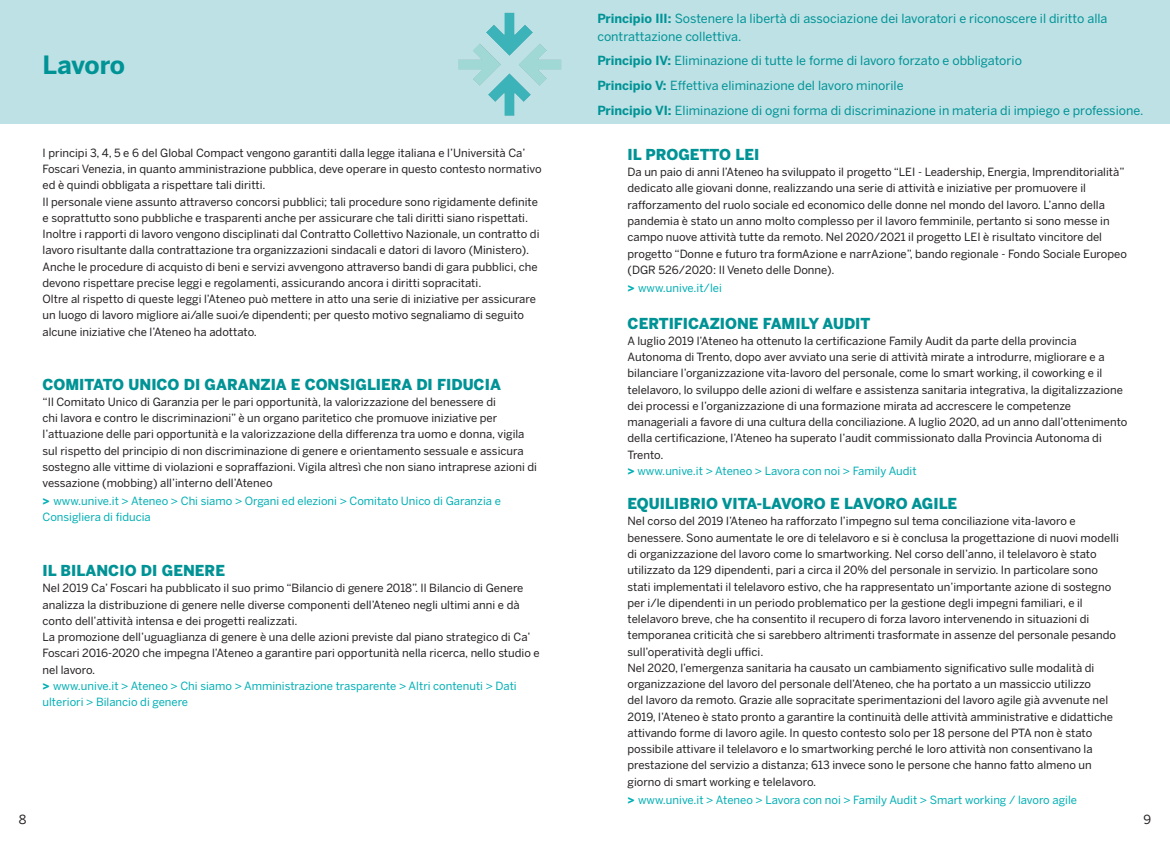
<style>
.page{position:relative;width:1170px;height:851px;background:#fff}
.page>*{position:absolute;margin:0;border:0;box-sizing:border-box;transform-origin:0 0}
.t1{font:700 25px "Benton Sans";letter-spacing:-.01em;color:#009396}
.t2{font:900 15px "Benton Sans";color:#009396}
.t3{font:12.5px/24.6px "Benton Sans";color:#009396}
.t4{font:12.5px "Benton Sans";color:#231f20}
.t5{font:11.25px/16.2px "Benton Sans";color:#231f20}
.t6{font:11.25px/16.2px "Benton Sans";color:#00afb4}
.s1{font-weight:900}
.s2{font-weight:900;color:#00afb4}
.s3{color:#00afb4}
.s4{font-weight:700}
</style>
<div class="page">
<div style="left:0;top:0;width:1169px;height:123px;background:#bde1e5"></div>
<img style="left:458px;top:12px;width:103px;height:104px">
<h1 class="t1" style="left:43px;top:50px;width:84px">Lavoro</h1>
<p class="t5" style="left:43px;top:144px;width:500px">I principi 3, 4, 5 e 6 del Global Compact vengono garantiti dalla legge italiana e l’Università Ca’ Foscari Venezia, in quanto amministrazione pubblica, deve operare in questo contesto normativo ed è quindi obbligata a rispettare tali diritti.<br>Il personale viene assunto attraverso concorsi pubblici; tali procedure sono rigidamente definite e soprattutto sono pubbliche e trasparenti anche per assicurare che tali diritti siano rispettati.<br>Inoltre i rapporti di lavoro vengono disciplinati dal Contratto Collettivo Nazionale, un contratto di lavoro risultante dalla contrattazione tra organizzazioni sindacali e datori di lavoro (Ministero).<br>Anche le procedure di acquisto di beni e servizi avvengono attraverso bandi di gara pubblici, che devono rispettare precise leggi e regolamenti, assicurando ancora i diritti sopracitati.<br>Oltre al rispetto di queste leggi l’Ateneo può mettere in atto una serie di iniziative per assicurare un luogo di lavoro migliore ai/alle suoi/e dipendenti; per questo motivo segnaliamo di seguito alcune iniziative che l’Ateneo ha adottato.</p>
<h2 class="t2" style="left:43px;top:375px;width:460px">COMITATO UNICO DI GARANZIA E CONSIGLIERA DI FIDUCIA</h2>
<p class="t5" style="left:43px;top:393px;width:496px">“Il Comitato Unico di Garanzia per le pari opportunità, la valorizzazione del benessere di<br>chi lavora e contro le discriminazioni” è un organo paritetico che promuove iniziative per l’attuazione delle pari opportunità e la valorizzazione della differenza tra uomo e donna, vigila sul rispetto del principio di non discriminazione di genere e orientamento sessuale e assicura sostegno alle vittime di violazioni e sopraffazioni. Vigila altresì che non siano intraprese azioni di vessazione (mobbing) all’interno dell’Ateneo</p>
<p class="t6" style="left:43px;top:492px;width:460px"><span class="s1">&gt;</span> www.unive.it &gt; Ateneo &gt; Chi siamo &gt; Organi ed elezioni &gt; Comitato Unico di Garanzia e<br>Consigliera di fiducia</p>
<h2 class="t2" style="left:43px;top:561px;width:184px">IL BILANCIO DI GENERE</h2>
<p class="t5" style="left:43px;top:580px;width:498px">Nel 2019 Ca’ Foscari ha pubblicato il suo primo “Bilancio di genere 2018”. Il Bilancio di Genere analizza la distribuzione di genere nelle diverse componenti dell’Ateneo negli ultimi anni e dà conto dell’attività intensa e dei progetti realizzati.<br>La promozione dell’uguaglianza di genere è una delle azioni previste dal piano strategico di Ca’ Foscari 2016-2020 che impegna l’Ateneo a garantire pari opportunità nella ricerca, nello studio e nel lavoro.<br><span class="s2">&gt;</span> <span class="s3">www.unive.it &gt; Ateneo &gt; Chi siamo &gt; Amministrazione trasparente &gt; Altri contenuti &gt; Dati ulteriori &gt; Bilancio di genere</span></p>
<p class="t3" style="left:597px;top:10px;width:511px;line-height:17.5px"><span class="s4">Principio III:</span> Sostenere la libertà di associazione dei lavoratori e riconoscere il diritto alla contrattazione collettiva.</p>
<p class="t3" style="left:597px;top:48px;width:547px"><span class="s4">Principio IV:</span> Eliminazione di tutte le forme di lavoro forzato e obbligatorio<br><span class="s4">Principio V:</span> Effettiva eliminazione del lavoro minorile<br><span class="s4">Principio VI:</span> Eliminazione di ogni forma di discriminazione in materia di impiego e professione.</p>
<h2 class="t2" style="left:627px;top:145px;width:133px">IL PROGETTO LEI</h2>
<p class="t5" style="left:627px;top:164px;width:501px">Da un paio di anni l’Ateneo ha sviluppato il progetto “LEI - Leadership, Energia, Imprenditorialità” dedicato alle giovani donne, realizzando una serie di attività e iniziative per promuovere il rafforzamento del ruolo sociale ed economico delle donne nel mondo del lavoro. L’anno della pandemia è stato un anno molto complesso per il lavoro femminile, pertanto si sono messe in campo nuove attività tutte da remoto. Nel 2020/2021 il progetto LEI è risultato vincitore del progetto “Donne e futuro tra formAzione e narrAzione”, bando regionale - Fondo Sociale Europeo (DGR 526/2020: Il Veneto delle Donne).</p>
<p class="t6" style="left:627px;top:279px;width:96px"><span class="s1">&gt;</span> www.unive.it/lei</p>
<h2 class="t2" style="left:627px;top:314px;width:244px">CERTIFICAZIONE FAMILY AUDIT</h2>
<p class="t5" style="left:627px;top:332px;width:501px">A luglio 2019 l’Ateneo ha ottenuto la certificazione Family Audit da parte della provincia Autonoma di Trento, dopo aver avviato una serie di attività mirate a introdurre, migliorare e a bilanciare l’organizzazione vita-lavoro del personale, come lo smart working, il coworking e il telelavoro, lo sviluppo delle azioni di welfare e assistenza sanitaria integrativa, la digitalizzazione dei processi e l’organizzazione di una formazione mirata ad accrescere le competenze manageriali a favore di una cultura della conciliazione. A luglio 2020, ad un anno dall’ottenimento della certificazione, l’Ateneo ha superato l’audit commissionato dalla Provincia Autonoma di Trento.<br><span class="s2">&gt;</span> <span class="s3">www.unive.it &gt; Ateneo &gt; Lavora con noi &gt; Family Audit</span></p>
<h2 class="t2" style="left:627px;top:494px;width:331px">EQUILIBRIO VITA-LAVORO E LAVORO AGILE</h2>
<p class="t5" style="left:627px;top:513px;width:493px">Nel corso del 2019 l’Ateneo ha rafforzato l’impegno sul tema conciliazione vita-lavoro e benessere. Sono aumentate le ore di telelavoro e si è conclusa la progettazione di nuovi modelli di organizzazione del lavoro come lo smartworking. Nel corso dell’anno, il telelavoro è stato utilizzato da 129 dipendenti, pari a circa il 20% del personale in servizio. In particolare sono stati implementati il telelavoro estivo, che ha rappresentato un’importante azione di sostegno per i/le dipendenti in un periodo problematico per la gestione degli impegni familiari, e il telelavoro breve, che ha consentito il recupero di forza lavoro intervenendo in situazioni di temporanea criticità che si sarebbero altrimenti trasformate in assenze del personale pesando sull’operatività degli uffici.<br>Nel 2020, l’emergenza sanitaria ha causato un cambiamento significativo sulle modalità di organizzazione del lavoro del personale dell’Ateneo, che ha portato a un massiccio utilizzo<br>del lavoro da remoto. Grazie alle sopracitate sperimentazioni del lavoro agile già avvenute nel 2019, l’Ateneo è stato pronto a garantire la continuità delle attività amministrative e didattiche attivando forme di lavoro agile. In questo contesto solo per 18 persone del PTA non è stato possibile attivare il telelavoro e lo smartworking perché le loro attività non consentivano la prestazione del servizio a distanza; 613 invece sono le persone che hanno fatto almeno un giorno di smart working e telelavoro.</p>
<p class="t6" style="left:627px;top:791px;width:451px"><span class="s1">&gt;</span> www.unive.it &gt; Ateneo &gt; Lavora con noi &gt; Family Audit &gt; Smart working / lavoro agile</p>
<p class="t4" style="left:19px;top:812px;width:9px">8</p>
<p class="t4" style="left:1143px;top:811px;width:9px">9</p>
</div>
